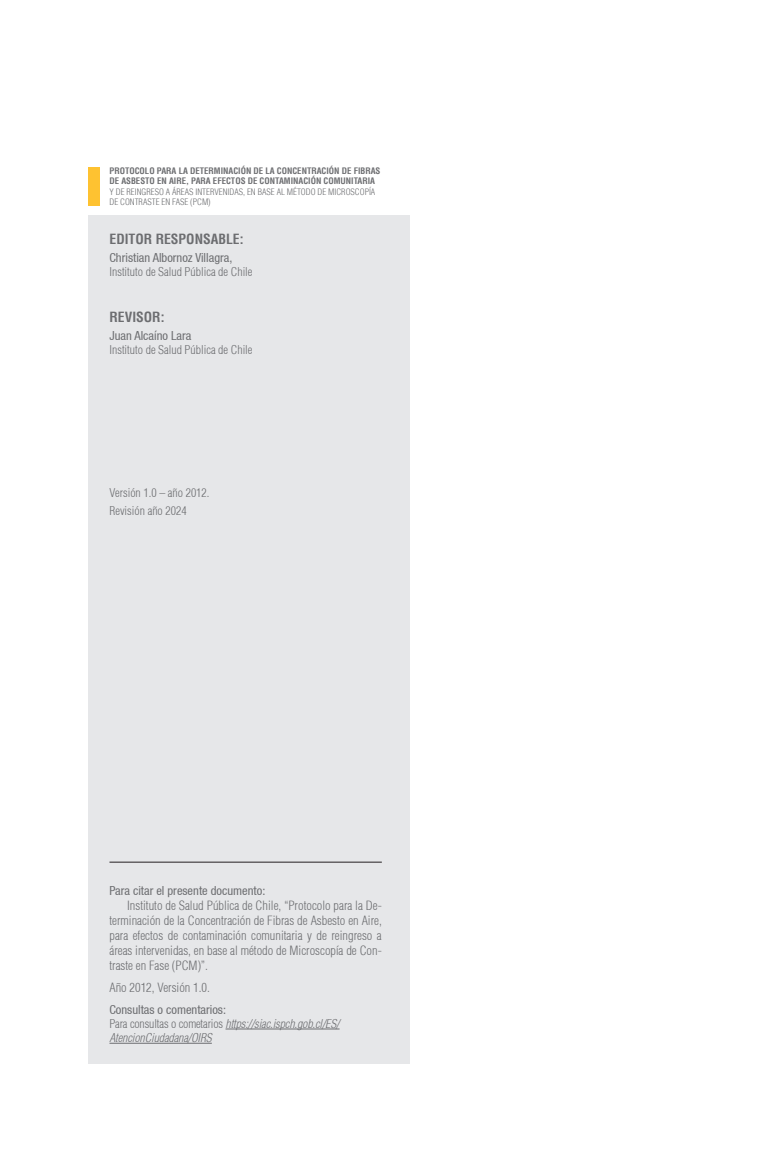
<style>
.page{position:relative;width:765px;height:1170px;background:#fff}
.page>*{position:absolute;margin:0;border:0;box-sizing:border-box;transform-origin:0 0}
.t1{font:700 condensed 13.75px "Helvetica";color:#6c6d70}
.t2{font:300 condensed 12.5px/15px "Helvetica";color:#6c6d70;text-align:justify}
.t3{font:condensed 12.5px "Helvetica 57";color:#6c6d70}
.t4{font:300 condensed 11.88px/17.8px "Helvetica";color:#6c6d70}
.t5{font:italic 300 condensed 11.88px/14.2px "Helvetica";letter-spacing:-.01em;color:#6c6d70}
.t6{font:700 condensed 8.75px/10.5px "Helvetica";color:#6c6d70}
.t7{font:300 condensed 8.75px/10.5px "Helvetica";color:#6c6d70}
.s1{font-style:normal}
</style>
<div class="page">
<div style="left:89px;top:215px;width:321px;height:848px;background:#e6e7e9"></div>
<div style="left:89px;top:167px;width:11px;height:38px;background:#fec231"></div>
<hr style="left:226px;top:1028px;width:114px;height:1px;background:#6c6d70">
<hr style="left:109px;top:1042px;width:103px;height:1px;background:#6c6d70">
<hr style="left:109px;top:861px;width:273px;height:1px;background:#231f20">
<p class="t6" style="left:109px;top:165px;width:272px">PROTOCOLO PARA LA DETERMINACIÓN DE LA CONCENTRACIÓN DE FIBRAS<br>DE ASBESTO EN AIRE, PARA EFECTOS DE CONTAMINACIÓN COMUNITARIA</p>
<p class="t7" style="left:109px;top:186px;width:267px">Y DE REINGRESO A ÁREAS INTERVENIDAS, EN BASE AL MÉTODO DE MICROSCOPÍA<br>DE CONTRASTE EN FASE (PCM)</p>
<p class="t1" style="left:109px;top:230px;width:136px">EDITOR RESPONSABLE:</p>
<p class="t3" style="left:109px;top:250px;width:124px">Christian Albornoz Villagra,</p>
<p class="t4" style="left:109px;top:263px;width:145px">Instituto de Salud Pública de Chile</p>
<p class="t1" style="left:109px;top:308px;width:57px">REVISOR:</p>
<p class="t3" style="left:109px;top:328px;width:83px">Juan Alcaíno Lara</p>
<p class="t4" style="left:109px;top:341px;width:145px">Instituto de Salud Pública de Chile</p>
<p class="t4" style="left:109px;top:483px;width:101px">Versión 1.0 – año 2012.<br>Revisión año 2024</p>
<p class="t3" style="left:109px;top:882px;width:157px">Para citar el presente documento:</p>
<p class="t2" style="left:109px;top:897px;width:274px;text-indent:18px">Instituto de Salud Pública de Chile, “Protocolo para la De&shy;terminación de la Concentración de Fibras de Asbesto en Aire, para efectos de contaminación comunitaria y de reingreso a áreas intervenidas, en base al método de Microscopía de Con&shy;traste en Fase (PCM)”.</p>
<p class="t2" style="left:109px;top:979px;width:102px">Año 2012, Versión 1.0.</p>
<p class="t3" style="left:109px;top:1002px;width:118px">Consultas o comentarios:</p>
<p class="t5" style="left:109px;top:1016px;width:232px"><span class="s1">Para consultas o cometarios</span> https://siac.ispch.gob.cl/ES/<br>AtencionCiudadana/OIRS</p>
</div>
